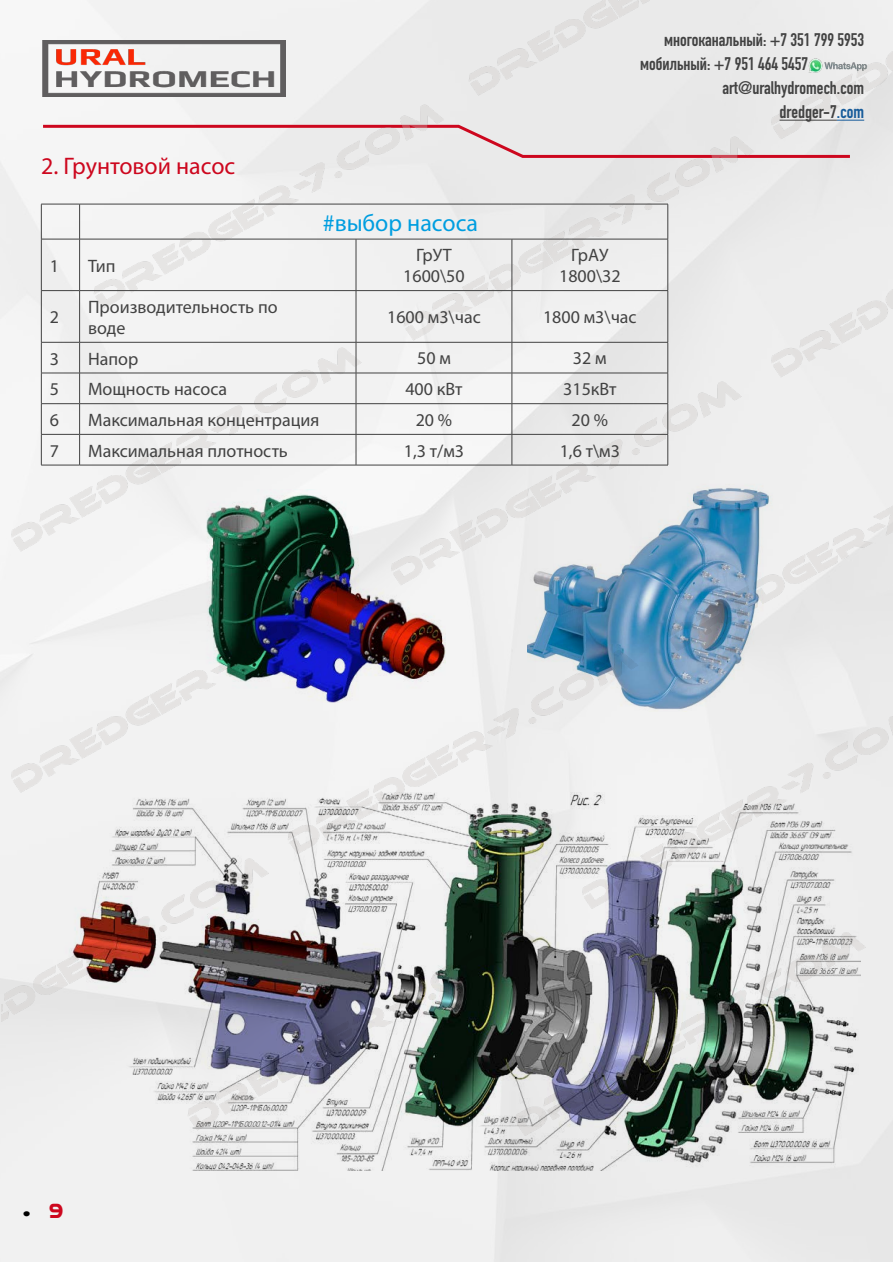
<style>
.page{position:relative;width:893px;height:1263px;background:#fff}
.page>*{position:absolute;margin:0;border:0;box-sizing:border-box;transform-origin:0 0}
.t1{font:24px "Myriad Pro";color:#cd071e}
.t2{font:24px "Myriad Pro";color:#009ee0}
.t3{font:18px/21px "Myriad Pro";color:#424242;text-align:center}
.t4{font:700 18px "DIN Condensed";color:#424242}
.t5{font:18px "Nasa";color:#000}
.s1{color:#165b9a}
.s2{font-size:24px;color:#cd071e}
</style>
<div class="page">
<img style="left:0;top:160px;width:1px;height:1097px">
<img style="left:1px;top:0;width:892px;height:1262px">
<hr style="left:79px;top:239px;width:1px;height:51px;background:#424242">
<hr style="left:41px;top:290px;width:39px;height:1px;background:#424242">
<hr style="left:80px;top:290px;width:276px;height:1px;background:#424242">
<hr style="left:79px;top:291px;width:1px;height:51px;background:#424242">
<hr style="left:356px;top:290px;width:156px;height:1px;background:#424242">
<hr style="left:512px;top:290px;width:156px;height:1px;background:#424242">
<hr style="left:41px;top:342px;width:39px;height:1px;background:#424242">
<hr style="left:80px;top:342px;width:276px;height:1px;background:#424242">
<hr style="left:79px;top:342px;width:1px;height:31px;background:#424242">
<hr style="left:356px;top:342px;width:156px;height:1px;background:#424242">
<hr style="left:512px;top:342px;width:156px;height:1px;background:#424242">
<hr style="left:41px;top:373px;width:39px;height:1px;background:#424242">
<hr style="left:80px;top:373px;width:276px;height:1px;background:#424242">
<hr style="left:79px;top:373px;width:1px;height:30px;background:#424242">
<hr style="left:356px;top:373px;width:156px;height:1px;background:#424242">
<hr style="left:512px;top:373px;width:156px;height:1px;background:#424242">
<hr style="left:41px;top:403px;width:39px;height:1px;background:#424242">
<hr style="left:80px;top:403px;width:276px;height:1px;background:#424242">
<hr style="left:79px;top:404px;width:1px;height:30px;background:#424242">
<hr style="left:41px;top:434px;width:39px;height:1px;background:#424242">
<hr style="left:80px;top:434px;width:276px;height:1px;background:#424242">
<hr style="left:79px;top:435px;width:1px;height:30px;background:#424242">
<hr style="left:41px;top:465px;width:39px;height:1px;background:#424242">
<hr style="left:80px;top:465px;width:276px;height:1px;background:#424242">
<hr style="left:41px;top:204px;width:39px;height:1px;background:#424242">
<hr style="left:41px;top:204px;width:1px;height:35px;background:#424242">
<hr style="left:41px;top:239px;width:39px;height:1px;background:#424242">
<hr style="left:41px;top:239px;width:1px;height:51px;background:#424242">
<hr style="left:356px;top:239px;width:1px;height:51px;background:#424242">
<hr style="left:512px;top:239px;width:1px;height:51px;background:#424242">
<hr style="left:667px;top:239px;width:1px;height:51px;background:#424242">
<hr style="left:41px;top:291px;width:1px;height:51px;background:#424242">
<hr style="left:356px;top:291px;width:1px;height:51px;background:#424242">
<hr style="left:512px;top:291px;width:1px;height:51px;background:#424242">
<hr style="left:667px;top:291px;width:1px;height:51px;background:#424242">
<hr style="left:41px;top:342px;width:1px;height:31px;background:#424242">
<hr style="left:356px;top:342px;width:1px;height:31px;background:#424242">
<hr style="left:512px;top:342px;width:1px;height:31px;background:#424242">
<hr style="left:667px;top:342px;width:1px;height:31px;background:#424242">
<hr style="left:41px;top:373px;width:1px;height:30px;background:#424242">
<hr style="left:356px;top:373px;width:1px;height:30px;background:#424242">
<hr style="left:512px;top:373px;width:1px;height:30px;background:#424242">
<hr style="left:667px;top:373px;width:1px;height:30px;background:#424242">
<hr style="left:41px;top:404px;width:1px;height:30px;background:#424242">
<hr style="left:356px;top:404px;width:1px;height:30px;background:#424242">
<hr style="left:41px;top:435px;width:1px;height:30px;background:#424242">
<hr style="left:356px;top:435px;width:1px;height:30px;background:#424242">
<hr style="left:356px;top:403px;width:156px;height:1px;background:#424242">
<hr style="left:512px;top:403px;width:156px;height:1px;background:#424242">
<hr style="left:512px;top:404px;width:1px;height:30px;background:#424242">
<hr style="left:667px;top:404px;width:1px;height:30px;background:#424242">
<hr style="left:356px;top:434px;width:156px;height:1px;background:#424242">
<hr style="left:512px;top:434px;width:156px;height:1px;background:#424242">
<hr style="left:512px;top:435px;width:1px;height:30px;background:#424242">
<hr style="left:667px;top:435px;width:1px;height:30px;background:#424242">
<hr style="left:356px;top:465px;width:156px;height:1px;background:#424242">
<hr style="left:512px;top:465px;width:156px;height:1px;background:#424242">
<hr style="left:80px;top:204px;width:276px;height:1px;background:#424242">
<hr style="left:79px;top:204px;width:1px;height:35px;background:#424242">
<hr style="left:356px;top:204px;width:156px;height:1px;background:#424242">
<hr style="left:512px;top:204px;width:156px;height:1px;background:#424242">
<hr style="left:667px;top:204px;width:1px;height:35px;background:#424242">
<hr style="left:80px;top:239px;width:276px;height:1px;background:#424242">
<hr style="left:356px;top:239px;width:156px;height:1px;background:#424242">
<hr style="left:512px;top:239px;width:156px;height:1px;background:#424242">
<img style="left:194px;top:489px;width:251px;height:213px">
<img style="left:527px;top:477px;width:251px;height:234px">
<img style="left:64px;top:792px;width:796px;height:378px">
<img style="left:805px;top:58px;width:66px;height:17px">
<svg style="left:40px;top:120px;width:824px;height:39px"></svg>
<h1 class="t1" style="left:41px;top:151px;width:196px">2. Грунтовой насос</h1>
<h1 class="t2" style="left:323px;top:208px;width:157px">#выбор насоса</h1>
<p class="t4" style="left:664px;top:28px;width:202px">многоканальный: +7 351 799 5953</p>
<p class="t4" style="left:640px;top:52px;width:170px">мобильный: +7 951 464 5457</p>
<p class="t4" style="left:723px;top:76px;width:143px">art@uralhydromech.com</p>
<p class="t4" style="left:779px;top:100px;width:86px">dredger-7<span class="s1">.com</span></p>
<p class="t3" style="left:50px;top:255px;width:11px">1</p>
<p class="t3" style="left:88px;top:255px;width:29px">Тип</p>
<p class="t3" style="left:403px;top:244px;width:63px">ГрУТ<br>1600\50</p>
<p class="t3" style="left:559px;top:244px;width:63px">ГрАУ<br>1800\32</p>
<p class="t3" style="left:50px;top:306px;width:11px">2</p>
<p class="t3" style="left:88px;top:296px;width:191px;text-align:left">Производительность по воде</p>
<p class="t3" style="left:387px;top:306px;width:95px">1600 м3\час</p>
<p class="t3" style="left:543px;top:306px;width:95px">1800 м3\час</p>
<p class="t3" style="left:50px;top:348px;width:11px">3</p>
<p class="t3" style="left:88px;top:348px;width:52px">Напор</p>
<p class="t3" style="left:417px;top:348px;width:35px">50 м</p>
<p class="t3" style="left:573px;top:348px;width:35px">32 м</p>
<p class="t3" style="left:50px;top:378px;width:11px">5</p>
<p class="t3" style="left:88px;top:378px;width:141px">Мощность насоса</p>
<p class="t3" style="left:405px;top:378px;width:59px">400 кВт</p>
<p class="t3" style="left:563px;top:378px;width:55px">315кВт</p>
<p class="t3" style="left:50px;top:409px;width:11px">6</p>
<p class="t3" style="left:88px;top:409px;width:233px">Максимальная концентрация</p>
<p class="t3" style="left:416px;top:409px;width:38px">20 %</p>
<p class="t3" style="left:572px;top:409px;width:38px">20 %</p>
<p class="t3" style="left:50px;top:440px;width:11px">7</p>
<p class="t3" style="left:88px;top:440px;width:201px">Максимальная плотность</p>
<p class="t3" style="left:404px;top:440px;width:62px">1,3 т/м3</p>
<p class="t3" style="left:560px;top:440px;width:62px">1,6 т\м3</p>
<p class="t5" style="left:22px;top:1205px;width:42px">• <span class="s2">9</span></p>
</div>
